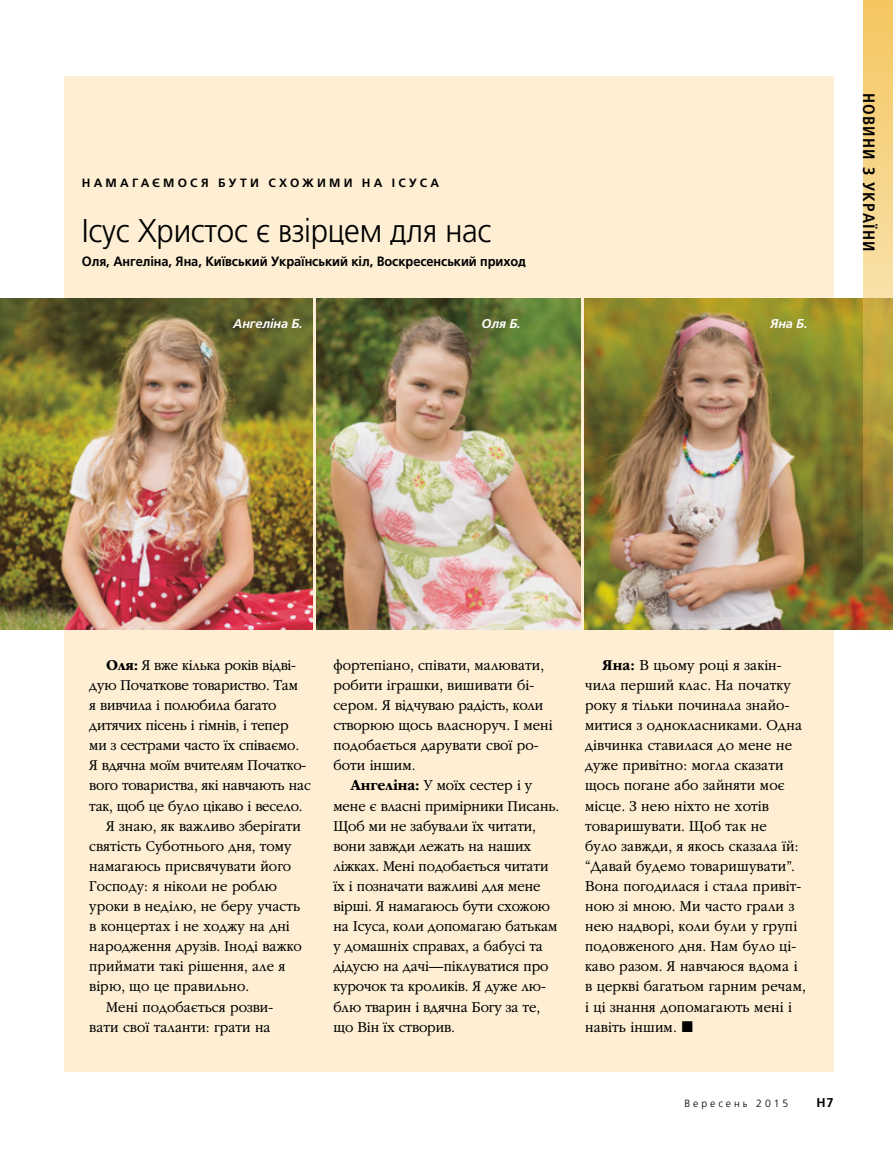
<style>
.page{position:relative;width:893px;height:1161px;background:#fff}
.page>*{position:absolute;margin:0;border:0;box-sizing:border-box;transform-origin:0 0}
.ARTCL_title_NEWS{font:300 33px "Frutigerlds Lat";letter-spacing:-.01em;color:#000;scale:.95 1}
.Section_title__maste{font:700 condensed 16.5px "Frutigerlds Lat";letter-spacing:.075em;color:#000}
.ARTCL_para_NEWS{font:300 15.75px/20.1px "Garamondlds Lat Plus";color:#000;scale:.95 1}
.ARTCL-BY_para_first{font:700 13.5px "Frutigerlds Lat";letter-spacing:-.005em;color:#000;scale:.95 1}
.FIGimg_CAP_para_NEWS{font:italic 700 12.75px "Frutigerlds Lat";letter-spacing:-.01em;color:#fff}
.t1{font:700 12.75px "Frutigerlds Lat";color:#000}
.ARTCL_seriesTitle{font:700 12px "Frutigerlds Lat";letter-spacing:.27em;color:#000}
.t2{font:300 10.5px "Frutigerlds Lat";letter-spacing:.28em;color:#000}
.s1{font-family:"Garamondlds Lat";font-weight:700}
</style>
<div class="page">
<div style="left:64px;top:77px;width:769px;height:995px;background:#feefd4"></div>
<img style="left:317px;top:298px;width:263px;height:332px">
<img style="left:0;top:298px;width:313px;height:332px">
<img style="left:585px;top:298px;width:278px;height:332px">
<svg style="left:863px;top:0;width:30px;height:630px;background:#c9ac5a"></svg>
<p class="ARTCL_seriesTitle" style="left:82px;top:174px;width:359px">НАМАГАЄМОСЯ БУТИ СХОЖИМИ НА ІСУСА</p>
<p class="ARTCL_title_NEWS" style="left:82px;top:207px;width:433px">Ісус Христос є взірцем для нас</p>
<p class="ARTCL-BY_para_first" style="left:82px;top:251px;width:469px">Оля, Ангеліна, Яна, Київський Український кіл, Воскресенський приход</p>
<p class="FIGimg_CAP_para_NEWS" style="left:233px;top:314px;width:71px">Ангеліна Б.</p>
<p class="FIGimg_CAP_para_NEWS" style="left:482px;top:314px;width:41px">Оля Б.</p>
<p class="FIGimg_CAP_para_NEWS" style="left:770px;top:314px;width:39px">Яна Б.</p>
<p class="Section_title__maste" style="left:881px;top:93px;width:160px;rotate:90deg">НОВИНИ З УКРАЇНИ</p>
<p class="ARTCL_para_NEWS" style="left:89px;top:654px;width:235px;text-indent:17px"><span class="s1">Оля:</span> Я вже кілька років відві&shy;дую Початкове товариство. Там<br>я вивчила і полюбила багато дитячих пісень і гімнів, і тепер<br>ми з сестрами часто їх співаємо.<br>Я вдячна моїм вчителям Початко&shy;вого товариства, які навчають нас так, щоб це було цікаво і весело.</p>
<p class="ARTCL_para_NEWS" style="left:89px;top:815px;width:225px;text-indent:17px">Я знаю, як важливо зберігати святість Суботнього дня, тому намагаюсь присвячувати його<br>Господу: я ніколи не роблю уроки в неділю, не беру участь в концертах і не ходжу на дні народження друзів. Іноді важко приймати такі рішення, але я вірю, що це правильно.</p>
<p class="ARTCL_para_NEWS" style="left:89px;top:996px;width:195px;text-align:right">Мені подобається розви&shy;вати свої таланти: грати на</p>
<p class="ARTCL_para_NEWS" style="left:333px;top:654px;width:232px">фортепіано, співати, малювати, робити іграшки, вишивати бі&shy;сером. Я відчуваю радість, коли створюю щось власноруч. І мені подобається дарувати свої ро&shy;боти іншим.</p>
<p class="ARTCL_para_NEWS" style="left:333px;top:775px;width:239px;text-indent:17px"><span class="s1">Ангеліна:</span> У моїх сестер і у мене є власні примірники Писань.<br>Щоб ми не забували їх читати, вони завжди лежать на наших ліжках. Мені подобається читати їх і позначати важливі для мене вірші. Я намагаюсь бути схожою на Ісуса, коли допомагаю батькам у домашніх справах, а бабусі та дідусю на дачі—піклуватися про курочок та кроликів. Я дуже лю&shy;блю тварин і вдячна Богу за те, що Він їх створив.</p>
<p class="ARTCL_para_NEWS" style="left:585px;top:654px;width:234px;text-indent:17px"><span class="s1">Яна:</span> В цьому році я закін&shy;чила перший клас. На початку року я тільки починала знайо&shy;митися з однокласниками. Одна дівчинка ставилася до мене не дуже привітно: могла сказати щось погане або зайняти моє місце. З нею ніхто не хотів товаришувати. Щоб так не<br>було завжди, я якось сказала їй: “Давай будемо товаришувати”.<br>Вона погодилася і стала привіт&shy;ною зі мною. Ми часто грали з нею надворі, коли були у групі подовженого дня. Нам було ці&shy;каво разом. Я навчаюся вдома і в церкві багатьом гарним речам, і ці знання допомагають мені і навіть іншим. ◼</p>
<p class="t2" style="left:684px;top:1095px;width:106px">Вересень 2015</p>
<p class="t1" style="left:816px;top:1092px;width:18px">H7</p>
</div>
